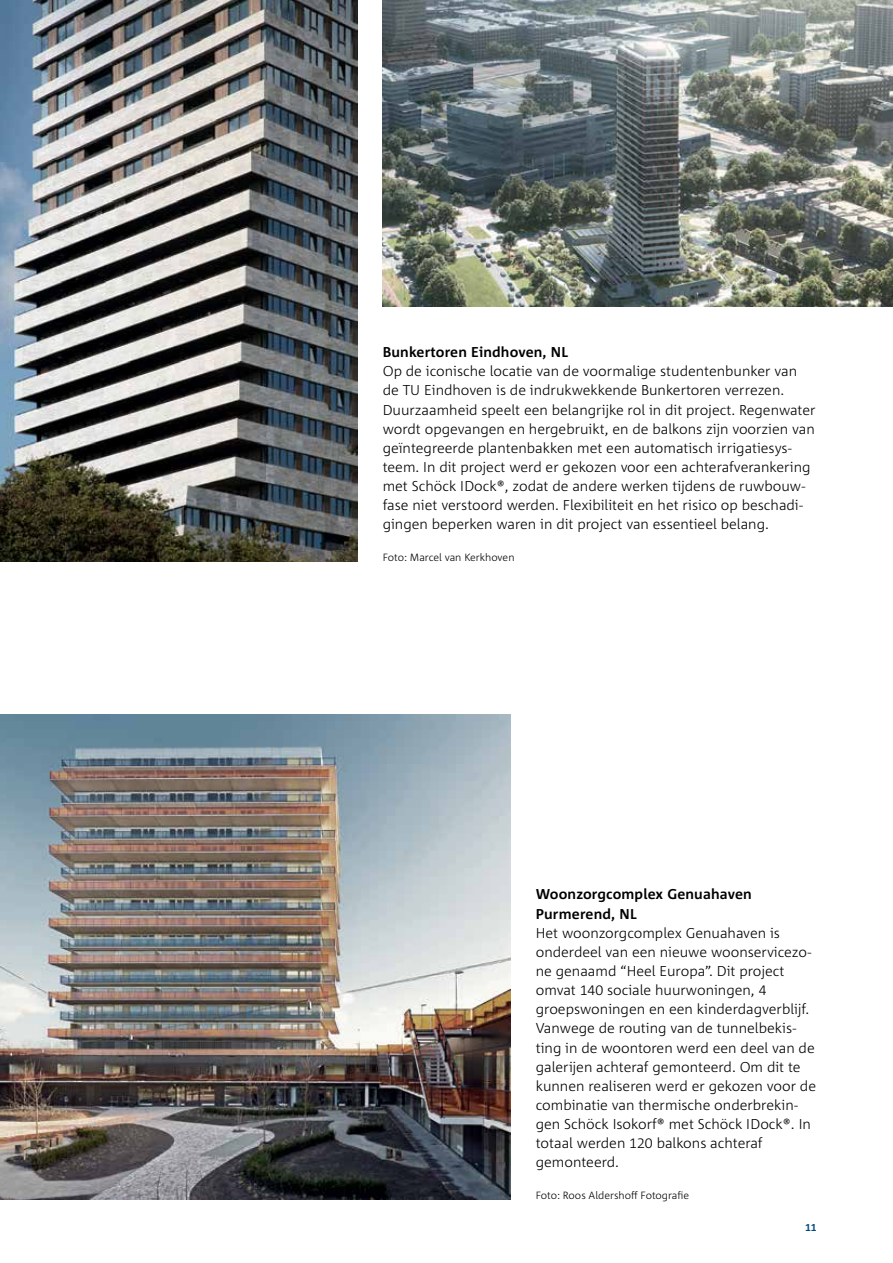
<style>
.page{position:relative;width:893px;height:1263px;background:#fff}
.page>*{position:absolute;margin:0;border:0;box-sizing:border-box;transform-origin:0 0}
.t1{font:300 14.25px/19.2px "Corpid Schoeck";color:#000}
.t2{font:700 14.25px/19.2px "Corpid Schoeck";letter-spacing:.01em;color:#000}
.t3{font:300 10.5px "Corpid Schoeck";color:#000}
.t4{font:700 10.5px "Corpid Schoeck";color:#004a80}
</style>
<div class="page">
<img style="left:0;top:0;width:357px;height:561px">
<img style="left:0;top:714px;width:510px;height:485px">
<img style="left:383px;top:0;width:510px;height:306px">
<p class="t2" style="left:383px;top:342px;width:187px">Bunkertoren Eindhoven, NL</p>
<p class="t1" style="left:383px;top:362px;width:434px">Op de iconische locatie van de voormalige studentenbunker van de TU Eindhoven is de indrukwekkende Bunkertoren verrezen.<br>Duurzaamheid speelt een belangrijke rol in dit project. Regenwater wordt opgevangen en hergebruikt, en de balkons zijn voorzien van geïntegreerde plantenbakken met een automatisch irrigatiesys&shy;teem. In dit project werd er gekozen voor een achterafverankering met Schöck IDock®, zodat de andere werken tijdens de ruwbouw&shy;fase niet verstoord werden. Flexibiliteit en het risico op beschadi&shy;gingen beperken waren in dit project van essentieel belang.</p>
<p class="t3" style="left:383px;top:551px;width:133px">Foto: Marcel van Kerkhoven</p>
<p class="t2" style="left:536px;top:885px;width:217px">Woonzorgcomplex Genuahaven<br>Purmerend, NL</p>
<p class="t1" style="left:536px;top:923px;width:282px">Het woonzorgcomplex Genuahaven is onderdeel van een nieuwe woonservicezo&shy;ne genaamd “Heel Europa”. Dit project omvat 140 sociale huurwoningen, 4 groepswoningen en een kinderdagverblijf.<br>Vanwege de routing van de tunnelbekis&shy;ting in de woontoren werd een deel van de galerijen achteraf gemonteerd. Om dit te kunnen realiseren werd er gekozen voor de combinatie van thermische onderbrekin&shy;gen Schöck Isokorf® met Schöck IDock®. In totaal werden 120 balkons achteraf gemonteerd.</p>
<p class="t3" style="left:536px;top:1189px;width:155px">Foto: Roos Aldershoff Fotografie</p>
<p class="t4" style="left:805px;top:1221px;width:13px">11</p>
</div>
